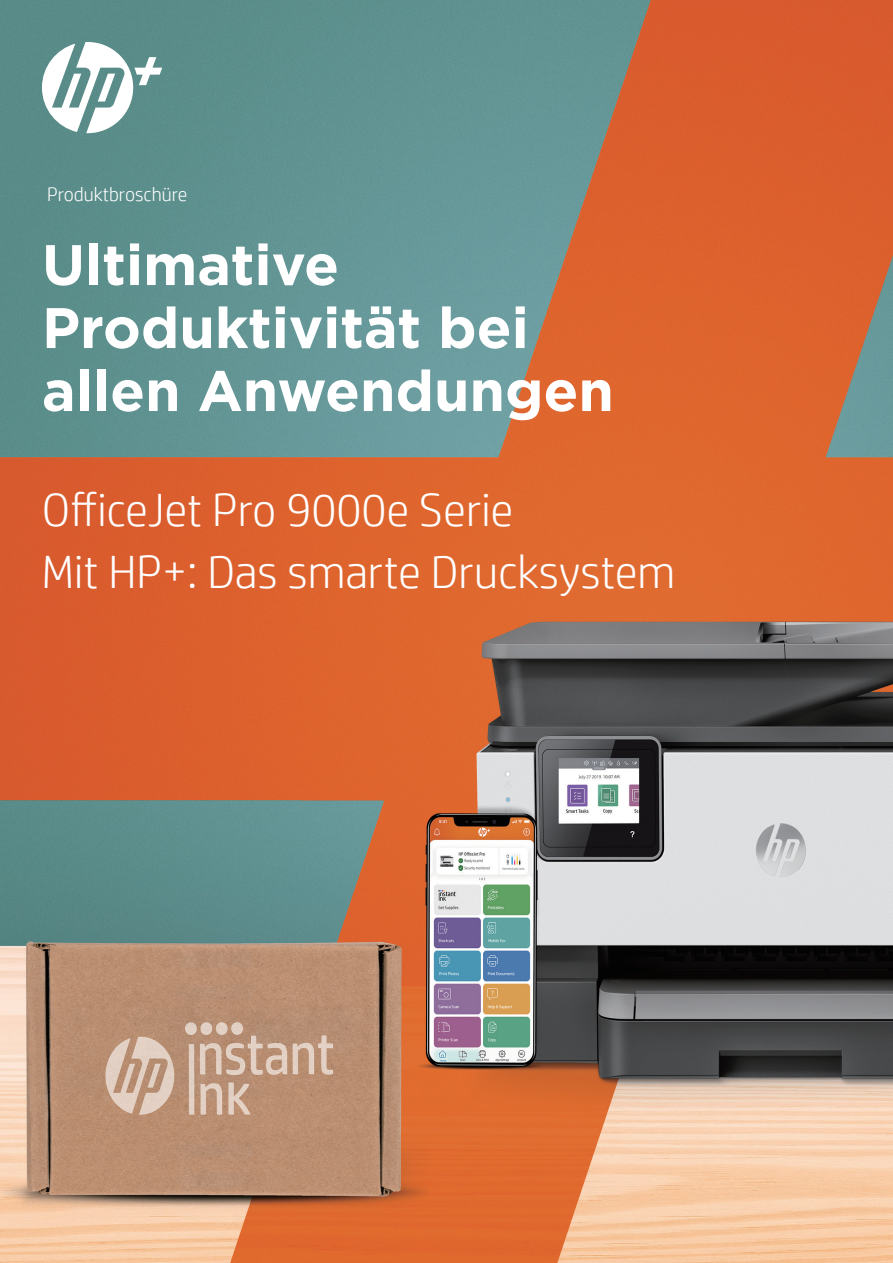
<style>
.page{position:relative;width:893px;height:1263px;background:#fff}
.page>*{position:absolute;margin:0;border:0;box-sizing:border-box;transform-origin:0 0}
.t1{font:700 57px/63px "Gotham";color:#fff}
.t2{font:300 46.8px/61.8px "HP Simplified";color:#fff}
.t3{font:300 19.5px "HP Simplified";color:#fff}
</style>
<div class="page">
<img style="left:0;top:0;width:893px;height:1263px">
<svg style="left:42px;top:42px;width:120px;height:91px"></svg>
<p class="t3" style="left:47px;top:181px;width:142px">Produktbroschüre</p>
<p class="t1" style="left:42px;top:233px;width:573px">Ultimative<br>Produktivität bei allen Anwendungen</p>
<p class="t2" style="left:42px;top:478px;width:635px">OfficeJet Pro 9000e Serie<br>Mit HP+: Das smarte Drucksystem</p>
</div>
